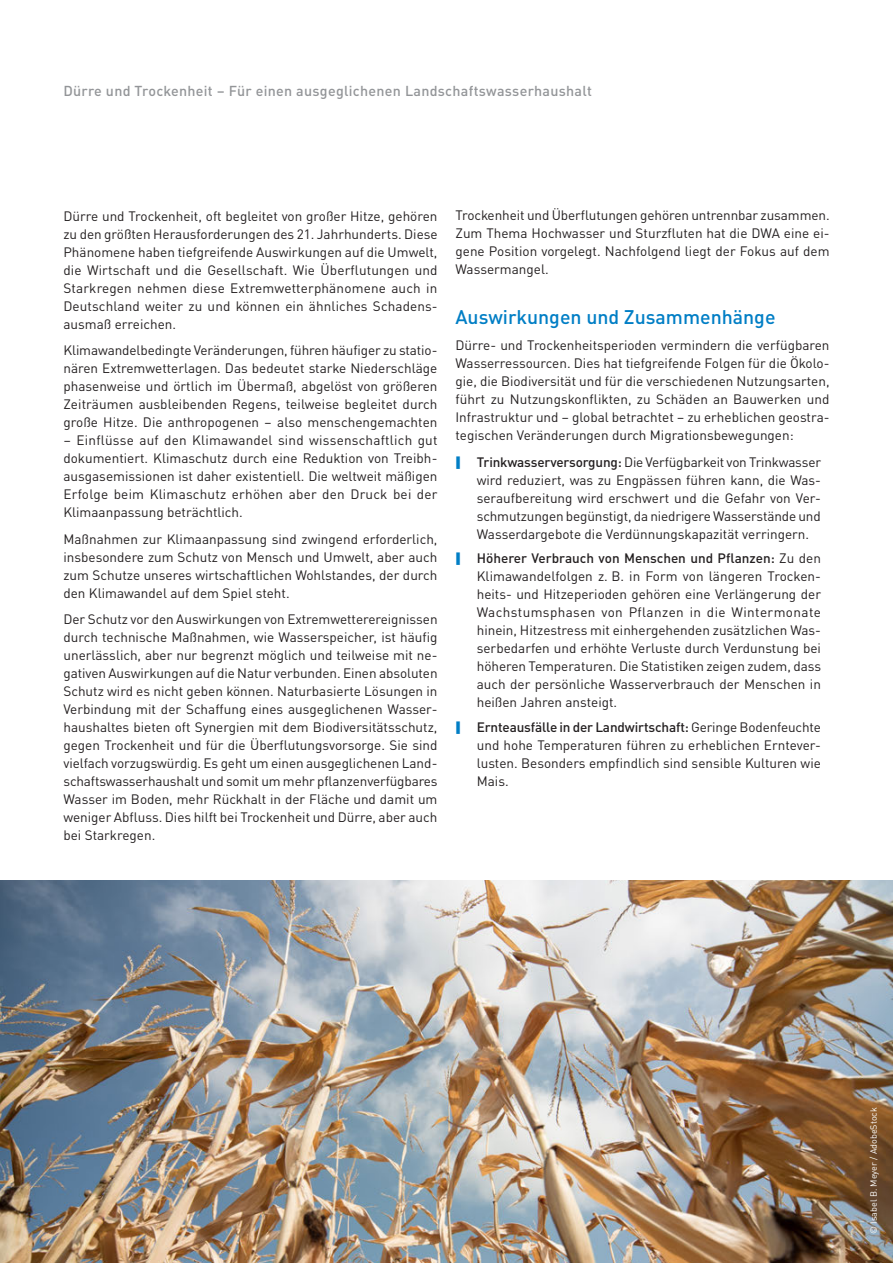
<style>
.page{position:relative;width:893px;height:1263px;background:#fff}
.page>*{position:absolute;margin:0;border:0;box-sizing:border-box;transform-origin:0 0}
.blaueÜberschrift{font:500 19.5px "DINOT";color:#007ec5}
.t1{font:500 14.25px "DINOT";letter-spacing:.02em;color:#939598}
.Fließtext-blocksatz{font:13.5px/18px "DINOT";color:#231f20;text-align:justify}
.Bildquelle{font:9px "DINOT";color:#fff}
.s1{font-weight:500}
</style>
<div class="page">
<img style="left:0;top:880px;width:892px;height:382px">
<p class="t1" style="left:63px;top:79px;width:529px">Dürre und Trockenheit – Für einen ausgeglichenen Landschaftswasserhaushalt</p>
<p class="Fließtext-blocksatz" style="left:63px;top:206px;width:375px">Dürre und Trockenheit, oft begleitet von großer Hitze, gehören zu den größten Herausforderungen des 21. Jahrhunderts. Diese Phänomene haben tiefgreifende Auswirkungen auf die Umwelt, die Wirtschaft und die Gesellschaft. Wie Überflutungen und Starkregen nehmen diese Extremwetterphänomene auch in Deutschland weiter zu und können ein ähnliches Schadens&shy;ausmaß erreichen.</p>
<p class="Fließtext-blocksatz" style="left:63px;top:340px;width:375px">Klimawandelbedingte Veränderungen, führen häufiger zu statio&shy;nären Extremwetterlagen. Das bedeutet starke Niederschläge phasenweise und örtlich im Übermaß, abgelöst von größeren Zeiträumen ausbleibenden Regens, teilweise begleitet durch große Hitze. Die anthropogenen – also menschengemachten</p>
<p class="Fließtext-blocksatz" style="left:63px;top:430px;width:375px">– Einflüsse auf den Klimawandel sind wissenschaftlich gut dokumentiert. Klimaschutz durch eine Reduktion von Treibh&shy;ausgasemissionen ist daher existentiell. Die weltweit mäßigen Erfolge beim Klimaschutz erhöhen aber den Druck bei der Klimaanpassung beträchtlich.</p>
<p class="Fließtext-blocksatz" style="left:63px;top:529px;width:375px">Maßnahmen zur Klimaanpassung sind zwingend erforderlich, insbesondere zum Schutz von Mensch und Umwelt, aber auch zum Schutze unseres wirtschaftlichen Wohlstandes, der durch den Klimawandel auf dem Spiel steht.</p>
<p class="Fließtext-blocksatz" style="left:63px;top:609px;width:375px">Der Schutz vor den Auswirkungen von Extremwetterereignissen durch technische Maßnahmen, wie Wasserspeicher, ist häufig unerlässlich, aber nur begrenzt möglich und teilweise mit ne&shy;gativen Auswirkungen auf die Natur verbunden. Einen absoluten Schutz wird es nicht geben können. Naturbasierte Lösungen in Verbindung mit der Schaffung eines ausgeglichenen Wasser&shy;haushaltes bieten oft Synergien mit dem Biodiversitätsschutz, gegen Trockenheit und für die Überflutungsvorsorge. Sie sind vielfach vorzugswürdig. Es geht um einen ausgeglichenen Land&shy;schaftswasserhaushalt und somit um mehr pflanzenverfügbares Wasser im Boden, mehr Rückhalt in der Fläche und damit um weniger Abfluss. Dies hilft bei Trockenheit und Dürre, aber auch bei Starkregen.</p>
<p class="Fließtext-blocksatz" style="left:455px;top:206px;width:375px">Trockenheit und Überflutungen gehören untrennbar zusammen.<br>Zum Thema Hochwasser und Sturzfluten hat die DWA eine ei&shy;gene Position vorgelegt. Nachfolgend liegt der Fokus auf dem Wassermangel.</p>
<p class="blaueÜberschrift" style="left:455px;top:301px;width:321px">Auswirkungen und Zusammenhänge</p>
<p class="Fließtext-blocksatz" style="left:455px;top:335px;width:375px">Dürre- und Trockenheitsperioden vermindern die verfügbaren Wasserressourcen. Dies hat tiefgreifende Folgen für die Ökolo&shy;gie, die Biodiversität und für die verschiedenen Nutzungsarten, führt zu Nutzungskonflikten, zu Schäden an Bauwerken und Infrastruktur und – global betrachtet – zu erheblichen geostra&shy;tegischen Veränderungen durch Migrationsbewegungen:</p>
<p class="Fließtext-blocksatz" style="left:476px;top:452px;width:345px"><span class="s1">Trinkwasserversorgung:</span> Die Verfügbarkeit von Trinkwasser wird reduziert, was zu Engpässen führen kann, die Was&shy;seraufbereitung wird erschwert und die Gefahr von Ver&shy;schmutzungen begünstigt, da niedrigere Wasserstände und Wasserdargebote die Verdünnungskapazität verringern.</p>
<p class="Fließtext-blocksatz" style="left:476px;top:548px;width:346px"><span class="s1">Höherer Verbrauch von Menschen und Pflanzen:</span> Zu den Klimawandelfolgen z. B. in Form von längeren Trocken&shy;heits- und Hitzeperioden gehören eine Verlängerung der Wachstumsphasen von Pflanzen in die Wintermonate hinein, Hitzestress mit einhergehenden zusätzlichen Was&shy;serbedarfen und erhöhte Verluste durch Verdunstung bei höheren Temperaturen. Die Statistiken zeigen zudem, dass auch der persönliche Wasserverbrauch der Menschen in heißen Jahren ansteigt.</p>
<p class="Fließtext-blocksatz" style="left:476px;top:716px;width:345px"><span class="s1">Ernteausfälle in der Landwirtschaft:</span> Geringe Bodenfeuchte und hohe Temperaturen führen zu erheblichen Erntever&shy;lusten. Besonders empfindlich sind sensible Kulturen wie Mais.</p>
<p class="Bildquelle" style="left:866px;top:1233px;width:128px;rotate:-90deg">© Isabel B. Meyer / AdobeStock</p>
</div>
